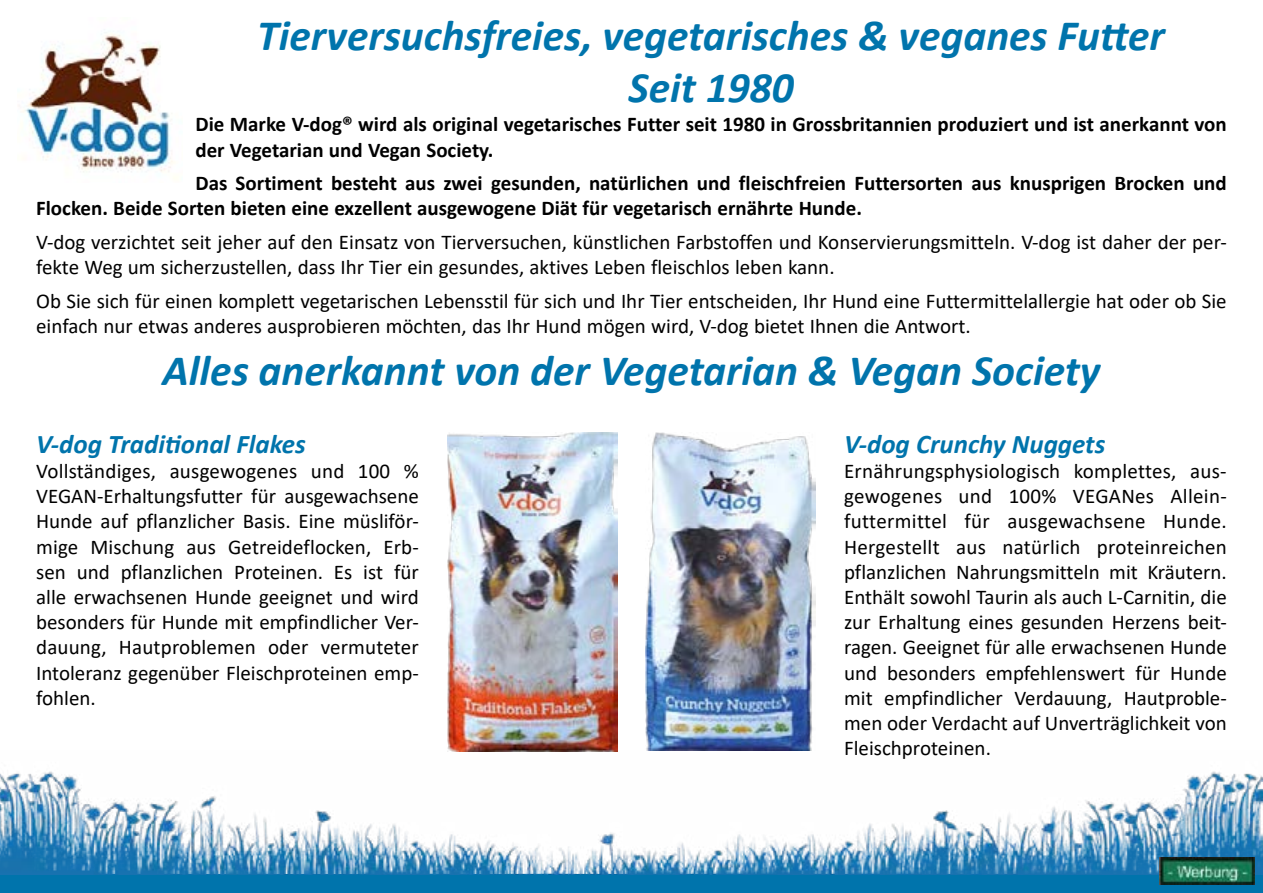
<style>
.page{position:relative;width:1263px;height:893px;background:#fff}
.page>*{position:absolute;margin:0;border:0;box-sizing:border-box;transform-origin:0 0}
.t1{font:italic 700 43.5px/52.2px "Calibri";color:#0074ac;text-align:center}
.t2{font:italic 700 27px "Calibri";color:#0074ac}
.t3{font:21px/25.2px "Calibri";color:#000}
.t4{font:700 21px/25.2px "Calibri";color:#000}
</style>
<div class="page">
<img style="left:22px;top:32px;width:155px;height:147px">
<img style="left:447px;top:433px;width:170px;height:317px">
<img style="left:645px;top:433px;width:171px;height:317px">
<div style="left:0;top:874px;width:1263px;height:19px;background:#0074ac"></div>
<img style="left:0;top:750px;width:1263px;height:124px">
<img style="left:1160px;top:858px;width:94px;height:26px">
<h1 class="t1" style="left:257px;top:8px;width:909px">Tierversuchsfreies, vegetarisches &amp; veganes Futter<br>Seit 1980</h1>
<p class="t4" style="left:195px;top:111px;width:1033px">Die Marke V-dog® wird als original vegetarisches Futter seit 1980 in Grossbritannien produziert und ist anerkannt von der Vegetarian und Vegan Society.</p>
<p class="t4" style="left:36px;top:170px;width:1192px;text-indent:159px">Das Sortiment besteht aus zwei gesunden, natürlichen und fleischfreien Futtersorten aus knusprigen Brocken und<br>Flocken. Beide Sorten bieten eine exzellent ausgewogene Diät für vegetarisch ernährte Hunde.</p>
<p class="t3" style="left:36px;top:229px;width:1192px">V-dog verzichtet seit jeher auf den Einsatz von Tierversuchen, künstlichen Farbstoffen und Konservierungsmitteln. V-dog ist daher der per&shy;fekte Weg um sicherzustellen, dass Ihr Tier ein gesundes, aktives Leben fleischlos leben kann.</p>
<p class="t3" style="left:36px;top:288px;width:1192px">Ob Sie sich für einen komplett vegetarischen Lebensstil für sich und Ihr Tier entscheiden, Ihr Hund eine Futtermittelallergie hat oder ob Sie einfach nur etwas anderes ausprobieren möchten, das Ihr Hund mögen wird, V-dog bietet Ihnen die Antwort.</p>
<h1 class="t1" style="left:163px;top:343px;width:939px">Alles anerkannt von der Vegetarian &amp; Vegan Society</h1>
<p class="t2" style="left:36px;top:425px;width:271px">V-dog Traditional Flakes</p>
<p class="t3" style="left:36px;top:458px;width:384px;text-align:justify">Vollständiges, ausgewogenes und 100 % VEGAN-Erhaltungsfutter für ausgewachsene Hunde auf pflanzlicher Basis. Eine müsliför&shy;mige Mischung aus Getreideflocken, Erb&shy;sen und pflanzlichen Proteinen. Es ist für alle erwachsenen Hunde geeignet und wird besonders für Hunde mit empfindlicher Ver&shy;dauung, Hautproblemen oder vermuteter Intoleranz gegenüber Fleischproteinen emp&shy;fohlen.</p>
<p class="t2" style="left:844px;top:425px;width:263px">V-dog Crunchy Nuggets</p>
<p class="t3" style="left:844px;top:458px;width:384px;text-align:justify">Ernährungsphysiologisch komplettes, aus&shy;gewogenes und 100% VEGANes Allein&shy;futtermittel für ausgewachsene Hunde.<br>Hergestellt aus natürlich proteinreichen pflanzlichen Nahrungsmitteln mit Kräutern.<br>Enthält sowohl Taurin als auch L-Carnitin, die zur Erhaltung eines gesunden Herzens beit&shy;ragen. Geeignet für alle erwachsenen Hunde und besonders empfehlenswert für Hunde mit empfindlicher Verdauung, Hautproble&shy;men oder Verdacht auf Unverträglichkeit von Fleischproteinen.</p>
</div>
